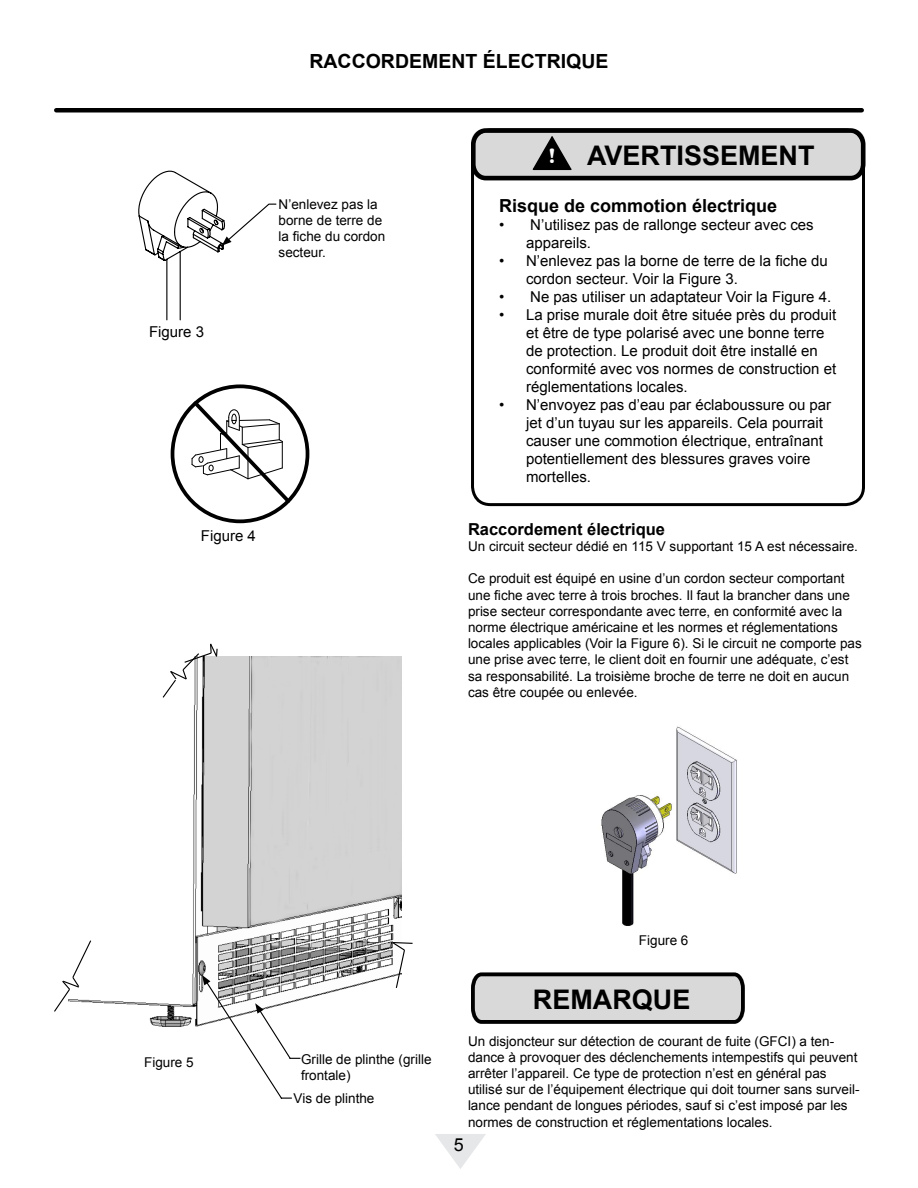
<style>
.page{position:relative;width:918px;height:1188px;background:#fff}
.page>*{position:absolute;margin:0;border:0;box-sizing:border-box;transform-origin:0 0}
.t1{font:700 27px "Arial";color:#000}
.t2{font:700 19.5px "Arial";color:#000}
.t3{font:700 18px "Arial";color:#000}
.t4{font:18px "Arial";color:#000}
.t5{font:700 16.5px "Arial";color:#000}
.t6{font:15px/18px "Arial";color:#000}
.t7{font:13.5px/16.2px "Arial";color:#000}
.s1{font-family:"Britannic";font-size:21.6px;color:#fff}
</style>
<div class="page">
<svg style="left:435px;top:1134px;width:51px;height:35px"></svg>
<hr style="left:56px;top:108px;width:806px;height:4px;background:#000">
<img style="left:92px;top:657px;width:309px;height:370px">
<svg style="left:54px;top:940px;width:38px;height:72px"></svg>
<svg style="left:162px;top:643px;width:56px;height:56px"></svg>
<svg style="left:391px;top:941px;width:22px;height:48px"></svg>
<svg style="left:202px;top:975px;width:98px;height:124px"></svg>
<img style="left:601px;top:726px;width:136px;height:200px">
<div style="left:471px;top:128px;width:394px;height:378px;border:3px solid #000;border-radius:18px"></div>
<svg style="left:471px;top:128px;width:395px;height:55px"></svg>
<svg style="left:471px;top:972px;width:274px;height:52px"></svg>
<div style="left:171px;top:384px;width:138px;height:139px;border:4px solid #000;border-radius:50%"></div>
<svg style="left:190px;top:398px;width:104px;height:108px"></svg>
<svg style="left:138px;top:171px;width:138px;height:149px"></svg>
<h2 class="t2" style="left:309px;top:48px;width:300px">RACCORDEMENT ÉLECTRIQUE</h2>
<p class="t6" style="left:149px;top:323px;width:57px">Figure 3</p>
<p class="t7" style="left:279px;top:196px;width:108px">N’enlevez pas la borne de terre de la fiche du cordon secteur.</p>
<p class="t6" style="left:201px;top:527px;width:57px">Figure 4</p>
<h1 class="t1" style="left:548px;top:138px;width:268px"><span class="s1">!</span> AVERTISSEMENT</h1>
<h3 class="t3" style="left:499px;top:194px;width:280px">Risque de commotion électrique</h3>
<p class="t6" style="left:526px;top:216px;width:289px;text-indent:-27px">• N’utilisez pas de rallonge secteur avec ces appareils.</p>
<p class="t6" style="left:526px;top:252px;width:303px;text-indent:-27px">• N’enlevez pas la borne de terre de la fiche du cordon secteur. Voir la Figure 3.</p>
<p class="t6" style="left:499px;top:288px;width:334px">• Ne pas utiliser un adaptateur Voir la Figure 4.</p>
<p class="t6" style="left:526px;top:306px;width:312px;text-indent:-27px">• La prise murale doit être située près du produit et être de type polarisé avec une bonne terre de protection. Le produit doit être installé en conformité avec vos normes de construction et réglementations locales.</p>
<p class="t6" style="left:526px;top:396px;width:307px;text-indent:-27px">• N’envoyez pas d’eau par éclaboussure ou par jet d’un tuyau sur les appareils. Cela pourrait causer une commotion électrique, entraînant potentiellement des blessures graves voire mortelles.</p>
<p class="t5" style="left:468px;top:518px;width:199px">Raccordement électrique</p>
<p class="t7" style="left:468px;top:538px;width:391px">Un circuit secteur dédié en 115 V supportant 15 A est nécessaire.</p>
<p class="t7" style="left:468px;top:571px;width:395px">Ce produit est équipé en usine d’un cordon secteur comportant une fiche avec terre à trois broches. Il faut la brancher dans une prise secteur correspondante avec terre, en conformité avec la norme électrique américaine et les normes et réglementations locales applicables (Voir la Figure 6). Si le circuit ne comporte pas une prise avec terre, le client doit en fournir une adéquate, c’est sa responsabilité. La troisième broche de terre ne doit en aucun cas être coupée ou enlevée.</p>
<p class="t7" style="left:144px;top:1055px;width:51px">Figure 5</p>
<p class="t7" style="left:301px;top:1051px;width:132px">Grille de plinthe (grille frontale)</p>
<p class="t7" style="left:294px;top:1091px;width:82px">Vis de plinthe</p>
<p class="t7" style="left:639px;top:932px;width:51px">Figure 6</p>
<h1 class="t1" style="left:533px;top:981px;width:159px">REMARQUE</h1>
<p class="t7" style="left:468px;top:1033px;width:393px">Un disjoncteur sur détection de courant de fuite (GFCI) a ten&shy;dance à provoquer des déclenchements intempestifs qui peuvent arrêter l’appareil. Ce type de protection n’est en général pas utilisé sur de l’équipement électrique qui doit tourner sans surveil&shy;lance pendant de longues périodes, sauf si c’est imposé par les normes de construction et réglementations locales.</p>
<h3 class="t4" style="left:454px;top:1133px;width:12px">5</h3>
</div>
